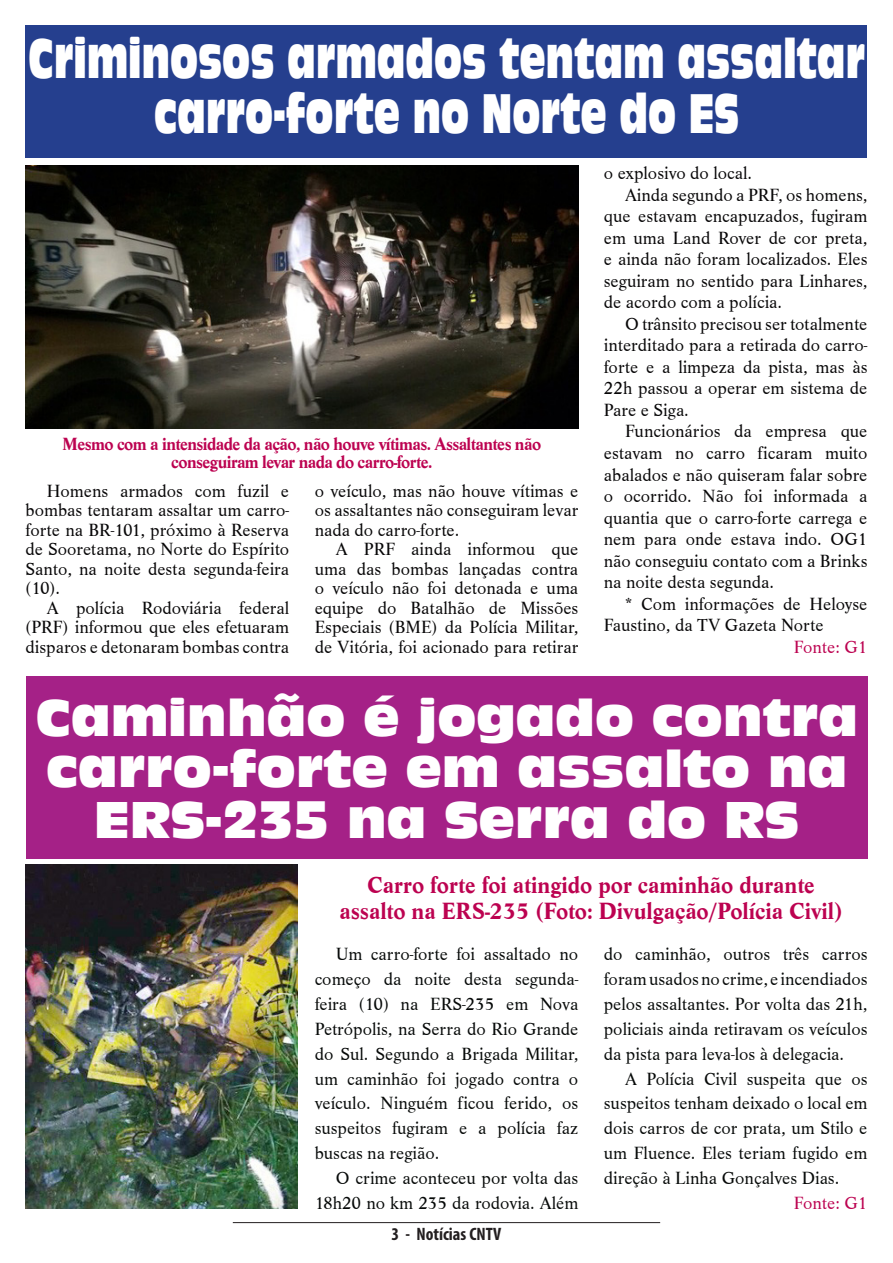
<style>
.page{position:relative;width:893px;height:1263px;background:#fff}
.page>*{position:absolute;margin:0;border:0;box-sizing:border-box;transform-origin:0 0}
.t1{font:51.75px/55.5px "Antique Olive Compact";color:#fff;text-align:center;scale:.67 1}
.t2{font:48px/51px "Antique Olive Compact";color:#fff;text-align:center}
.t3{font:700 24.3px "Life T";color:#bc0250}
.t4{font:18.15px/21.5px "Life T";color:#070607;text-align:justify}
.t5{font:18.15px/24.9px "Life T";color:#060908;text-align:justify}
.t6{font:700 18.15px/18px "Life T";letter-spacing:-.03em;color:#bc0250;text-align:center}
.t7{font:18.15px "Life T";color:#bc0250}
.t8{font:700 condensed 18px "Myriad Pro";color:#231f20}
</style>
<div class="page">
<hr style="left:233px;top:1222px;width:427px;height:1px;background:#231f20">
<div style="left:26px;top:677px;width:841px;height:182px;background:#a52187"></div>
<div style="left:26px;top:26px;width:841px;height:132px;background:#253f8e"></div>
<img style="left:26px;top:165px;width:552px;height:264px">
<img style="left:26px;top:864px;width:271px;height:345px">
<p class="t1" style="left:28px;top:30px;width:1251px">Criminosos armados tentam assaltar carro-forte no Norte do ES</p>
<p class="t6" style="left:63px;top:435px;width:480px">Mesmo com a intensidade da ação, não houve vítimas. Assaltantes não conseguiram levar nada do carro-forte.</p>
<p class="t4" style="left:26px;top:481px;width:265px;line-height:19.5px;text-indent:21px">Homens armados com fuzil e bombas tentaram assaltar um carro&shy;forte na BR-101, próximo à Reserva de Sooretama, no Norte do Espírito Santo, na noite desta segunda-feira (10).</p>
<p class="t4" style="left:26px;top:598px;width:265px;line-height:19.5px;text-indent:21px">A polícia Rodoviária federal (PRF) informou que eles efetuaram disparos e detonaram bombas contra</p>
<p class="t4" style="left:315px;top:481px;width:265px;line-height:19.5px">o veículo, mas não houve vítimas e os assaltantes não conseguiram levar nada do carro-forte.</p>
<p class="t4" style="left:315px;top:540px;width:265px;line-height:19.5px;text-indent:21px">A PRF ainda informou que uma das bombas lançadas contra o veículo não foi detonada e uma equipe do Batalhão de Missões Especiais (BME) da Polícia Militar, de Vitória, foi acionado para retirar</p>
<p class="t4" style="left:604px;top:163px;width:150px">o explosivo do local.</p>
<p class="t4" style="left:604px;top:184px;width:265px;text-indent:21px">Ainda segundo a PRF, os homens, que estavam encapuzados, fugiram em uma Land Rover de cor preta, e ainda não foram localizados. Eles seguiram no sentido para Linhares, de acordo com a polícia.</p>
<p class="t4" style="left:604px;top:313px;width:265px;text-indent:21px">O trânsito precisou ser totalmente interditado para a retirada do carro&shy;forte e a limpeza da pista, mas às 22h passou a operar em sistema de Pare e Siga.</p>
<p class="t4" style="left:604px;top:421px;width:265px;text-indent:21px">Funcionários da empresa que estavam no carro ficaram muito abalados e não quiseram falar sobre o ocorrido. Não foi informada a quantia que o carro-forte carrega e nem para onde estava indo. OG1 não conseguiu contato com a Brinks na noite desta segunda.</p>
<p class="t4" style="left:604px;top:593px;width:265px;text-indent:21px">* Com informações de Heloyse<br>Faustino, da TV Gazeta Norte</p>
<p class="t7" style="left:794px;top:636px;width:75px">Fonte: G1</p>
<p class="t2" style="left:35px;top:692px;width:824px">Caminhão é jogado contra carro-forte em assalto na<br>ERS-235 na Serra do RS</p>
<p class="t3" style="left:367px;top:871px;width:449px">Carro forte foi atingido por caminhão durante</p>
<p class="t3" style="left:340px;top:897px;width:505px">assalto na ERS-235 (Foto: Divulgação/Polícia Civil)</p>
<p class="t5" style="left:315px;top:942px;width:265px;text-indent:21px">Um carro-forte foi assaltado no começo da noite desta segunda&shy;feira (10) na ERS-235 em Nova Petrópolis, na Serra do Rio Grande do Sul. Segundo a Brigada Militar, um caminhão foi jogado contra o veículo. Ninguém ficou ferido, os suspeitos fugiram e a polícia faz buscas na região.</p>
<p class="t5" style="left:315px;top:1166px;width:265px;text-align:right">O crime aconteceu por volta das<br>18h20 no km 235 da rodovia. Além</p>
<p class="t8" style="left:392px;top:1223px;width:111px">3 - Notícias CNTV</p>
<p class="t5" style="left:604px;top:942px;width:265px">do caminhão, outros três carros foram usados no crime, e incendiados pelos assaltantes. Por volta das 21h, policiais ainda retiravam os veículos da pista para leva-los à delegacia.</p>
<p class="t5" style="left:604px;top:1066px;width:265px;text-indent:21px">A Polícia Civil suspeita que os suspeitos tenham deixado o local em dois carros de cor prata, um Stilo e um Fluence. Eles teriam fugido em direção à Linha Gonçalves Dias.</p>
<p class="t7" style="left:794px;top:1192px;width:75px">Fonte: G1</p>
</div>
